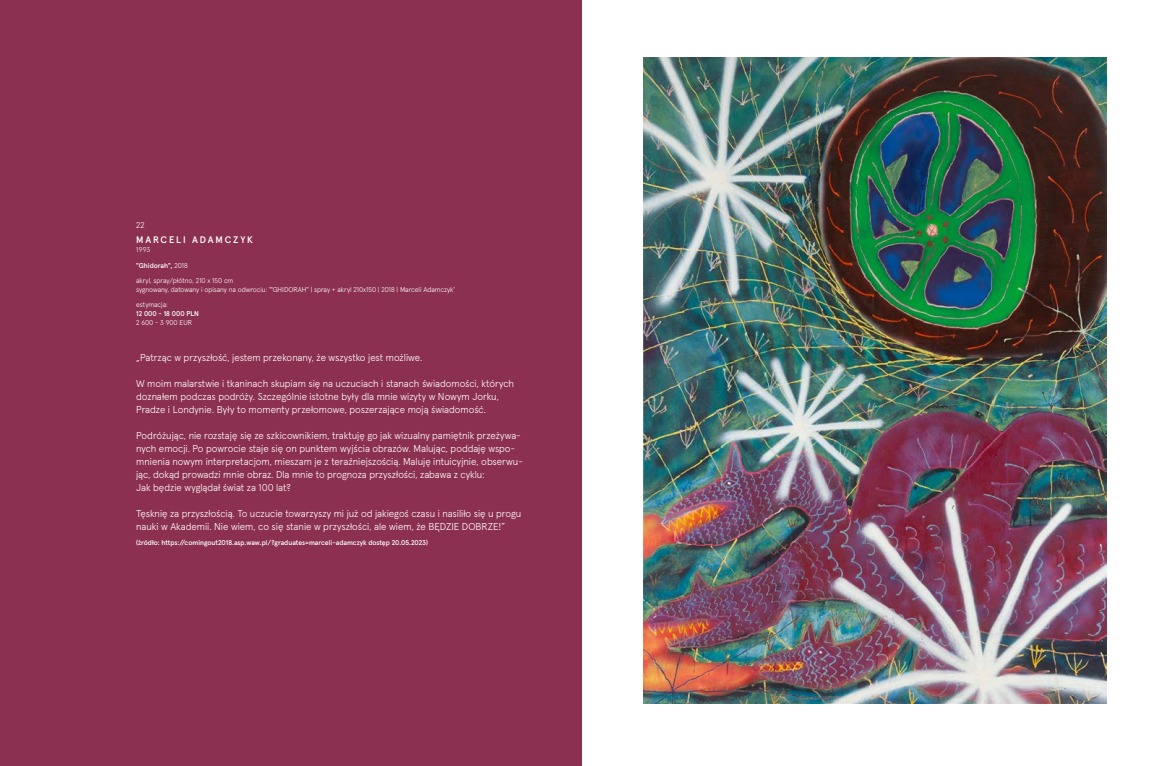
<style>
.page{position:relative;width:1163px;height:766px;background:#fff}
.page>*{position:absolute;margin:0;border:0;box-sizing:border-box;transform-origin:0 0}
.t1{font:300 10px/13px "Apercu";color:#fff}
.t2{font:500 9.5px "Apercu";letter-spacing:.2em;color:#fff}
.t3{font:300 8.5px "Apercu";color:#fff}
.t4{font:300 7px/15px "Apercu";color:#fff}
.t5{font:500 7px "Apercu";color:#fff}
.s1{font-weight:500}
</style>
<div class="page">
<div style="left:0;top:0;width:581px;height:765px;background:#8b3050"></div>
<img style="left:643px;top:57px;width:463px;height:646px">
<p class="t3" style="left:136px;top:218px;width:10px">22</p>
<p class="t2" style="left:136px;top:232px;width:118px">MARCELI ADAMCZYK</p>
<p class="t4" style="left:136px;top:241px;width:16px">1993</p>
<p class="t4" style="left:136px;top:257px;width:99px"><span class="s1">"Ghidorah",</span> 2018<br>akryl, spray/płótno, 210 x 150 cm</p>
<p class="t4" style="left:136px;top:281px;width:320px">sygnowany, datowany i opisany na odwrociu: '"GHIDORAH" | spray + akryl 210x150 | 2018 | Marceli Adamczyk' estymacja:</p>
<p class="t5" style="left:136px;top:308px;width:64px">12 000 - 18 000 PLN</p>
<p class="t4" style="left:136px;top:314px;width:57px">2 600 - 3 900 EUR</p>
<p class="t1" style="left:136px;top:350px;width:288px">„Patrząc w przyszłość, jestem przekonany, że wszystko jest moż liwe.</p>
<p class="t1" style="left:136px;top:376px;width:379px">W moim malarstwie i tkaninach skupiam się na uczuciach i stanach świadomości, których doznałem podczas podróży. Szczegó lnie istotne były dla mnie wizyty w Nowym Jorku,<br>Pradze i Londynie. Były to momenty przełomowe, poszerzające moją świadomość.</p>
<p class="t1" style="left:136px;top:428px;width:388px">Podróżując, nie rozstaję się ze szkicownikiem, traktuję go jak wizualny pamiętnik przeżywa&shy;nych emocji. Po powrocie staje się on punktem wyjścia obrazów. Malując, poddaję wspo&shy;mnienia nowym interpretacjom, mieszam je z teraźniejszością. Maluję intuicyjnie, obserwu&shy;jąc, dokąd prowadzi mnie obraz. Dla mnie to prognoza przyszłości, zabawa z cyklu:<br>Jak będzie wyglądał świat za 100 lat?</p>
<p class="t1" style="left:136px;top:506px;width:386px">Tęsknię za przyszłością. To uczucie towarzyszy mi już od jakiegoś czasu i nasiliło się u progu nauki w Akademii. Nie wiem, co się stanie w przyszłości, ale wiem, że BĘDZIE DOBRZE!”</p>
<p class="t5" style="left:136px;top:537px;width:293px">(żródło: https://comingout2018.asp.waw.pl/?graduates=marceli-adamczyk dostęp 20.05.2023)</p>
</div>
